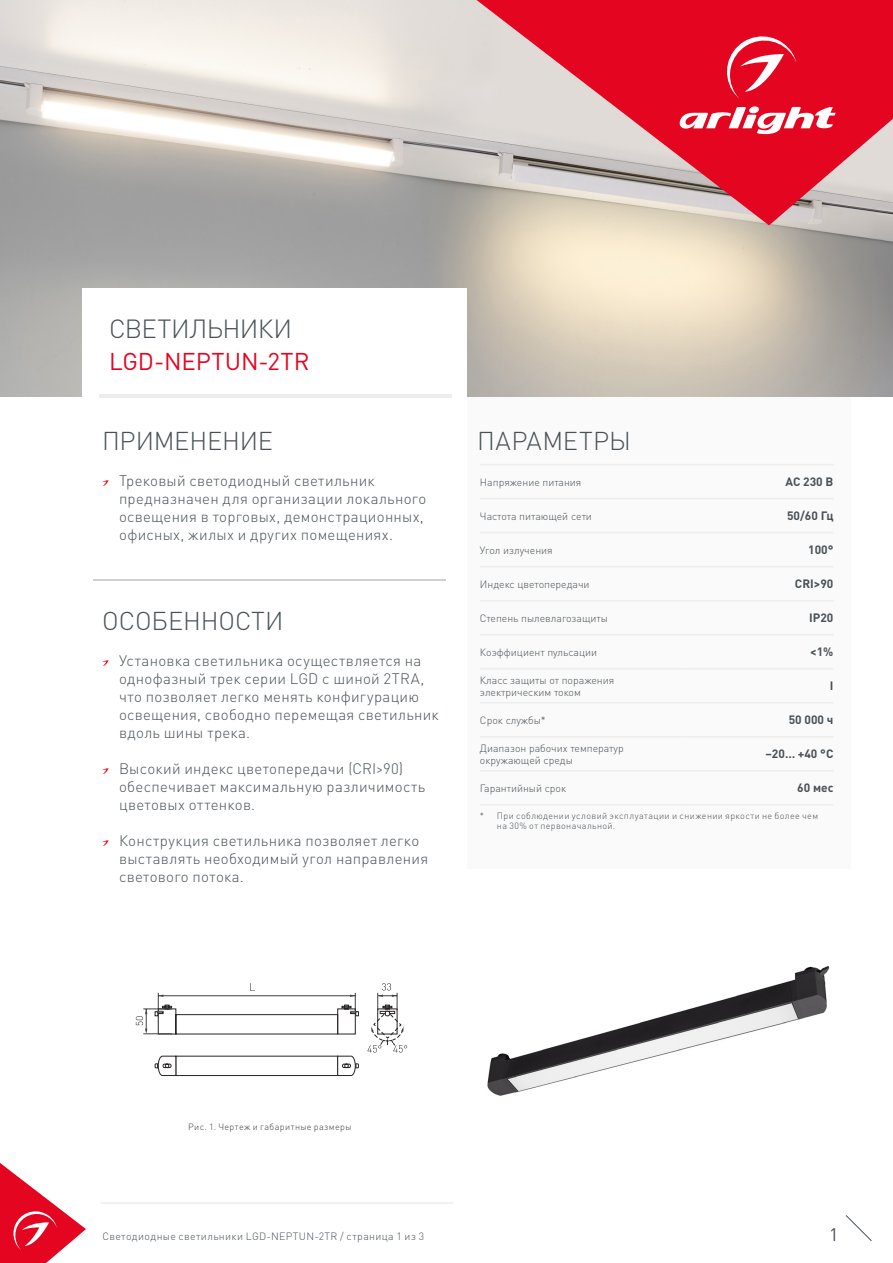
<style>
.page{position:relative;width:893px;height:1263px;background:#fff}
.page>*{position:absolute;margin:0;border:0;box-sizing:border-box;transform-origin:0 0}
.t1{font:300 25.95px "DIN Pro";letter-spacing:-.025em;color:#485156}
.t2{font:300 25.5px "DIN Pro";letter-spacing:-.005em;color:#485156}
.t3{font:300 25.5px "DIN Pro";letter-spacing:.015em;color:#485156}
.t4{font:24px "DIN Pro";letter-spacing:-.005em;color:#e40521}
.t5{font:18px "DIN Pro";color:#485156}
.t6{font:300 15px/18px "DIN Pro";letter-spacing:.02em;color:#485156}
.t7{font:700 12px "DIN Pro";color:#485156}
.t8{font:300 10.5px/12px "DIN Pro";color:#485156}
.t9{font:300 10.5px "DIN Pro";letter-spacing:.04em;color:#485156}
.t10{font:300 9px/10.5px "DIN Pro";letter-spacing:.04em;color:#485156}
.t11{font:300 9px "DIN Pro";letter-spacing:.04em;color:#3c3c3b}
</style>
<div class="page">
<svg style="left:845px;top:1215px;width:27px;height:26px"></svg>
<hr style="left:101px;top:1203px;width:352px;height:1px;background:#e3e3e3">
<img style="left:0;top:0;width:893px;height:397px">
<div style="left:467px;top:397px;width:383px;height:472px;background:#fbfafa"></div>
<hr style="left:480px;top:464px;width:206px;height:1px;background:#ededed">
<hr style="left:686px;top:464px;width:147px;height:1px;background:#ededed">
<hr style="left:480px;top:498px;width:206px;height:1px;background:#ededed">
<hr style="left:686px;top:498px;width:147px;height:1px;background:#ededed">
<hr style="left:480px;top:532px;width:206px;height:1px;background:#ededed">
<hr style="left:686px;top:532px;width:147px;height:1px;background:#ededed">
<hr style="left:480px;top:566px;width:206px;height:1px;background:#ededed">
<hr style="left:686px;top:566px;width:147px;height:1px;background:#ededed">
<hr style="left:480px;top:600px;width:206px;height:1px;background:#ededed">
<hr style="left:686px;top:600px;width:147px;height:1px;background:#ededed">
<hr style="left:480px;top:736px;width:206px;height:1px;background:#ededed">
<hr style="left:686px;top:736px;width:147px;height:1px;background:#ededed">
<hr style="left:480px;top:770px;width:206px;height:1px;background:#ededed">
<hr style="left:686px;top:770px;width:147px;height:1px;background:#ededed">
<hr style="left:480px;top:804px;width:206px;height:1px;background:#ededed">
<hr style="left:686px;top:804px;width:147px;height:1px;background:#ededed">
<hr style="left:480px;top:634px;width:206px;height:1px;background:#ededed">
<hr style="left:686px;top:634px;width:147px;height:1px;background:#ededed">
<hr style="left:480px;top:668px;width:206px;height:1px;background:#ededed">
<hr style="left:686px;top:668px;width:147px;height:1px;background:#ededed">
<hr style="left:480px;top:702px;width:206px;height:1px;background:#ededed">
<hr style="left:686px;top:702px;width:147px;height:1px;background:#ededed">
<div style="left:82px;top:288px;width:384px;height:117px;background:#fff"></div>
<svg style="left:102px;top:480px;width:7px;height:6px"></svg>
<svg style="left:102px;top:660px;width:7px;height:6px"></svg>
<svg style="left:102px;top:768px;width:7px;height:6px"></svg>
<svg style="left:102px;top:840px;width:7px;height:6px"></svg>
<hr style="left:99px;top:394px;width:352px;height:3px;background:#ededed">
<hr style="left:94px;top:580px;width:352px;height:1px;background:#d0d0d0">
<img style="left:487px;top:966px;width:343px;height:130px">
<div style="left:176px;top:1056px;width:162px;height:20px;border:1px solid #282424"></div>
<svg style="left:136px;top:983px;width:223px;height:51px"></svg>
<svg style="left:367px;top:983px;width:40px;height:69px"></svg>
<svg style="left:337px;top:1056px;width:22px;height:20px"></svg>
<svg style="left:155px;top:1056px;width:21px;height:20px"></svg>
<svg style="left:477px;top:0;width:416px;height:225px;background:#db626e"></svg>
<svg style="left:677px;top:106px;width:159px;height:31px"></svg>
<svg style="left:722px;top:31px;width:74px;height:68px;background:#e82f46"></svg>
<svg style="left:0;top:1163px;width:86px;height:100px"></svg>
<h1 class="t1" style="left:109px;top:311px;width:185px">СВЕТИЛЬНИКИ</h1>
<h3 class="t4" style="left:109px;top:345px;width:202px">LGD-NEPTUN-2TR</h3>
<h2 class="t2" style="left:102px;top:423px;width:172px">ПРИМЕНЕНИЕ</h2>
<p class="t6" style="left:119px;top:471px;width:309px">Трековый светодиодный светильник предназначен для организации локального освещения в торговых, демонстрационных, офисных, жилых и других помещениях.</p>
<h2 class="t2" style="left:102px;top:603px;width:183px">ОСОБЕННОСТИ</h2>
<p class="t6" style="left:119px;top:651px;width:321px">Установка светильника осуществляется на однофазный трек серии LGD с шиной 2TRA, что позволяет легко менять конфигурацию освещения, свободно перемещая светильник вдоль шины трека.</p>
<p class="t6" style="left:119px;top:759px;width:308px">Высокий индекс цветопередачи (CRI&gt;90) обеспечивает максимальную различимость цветовых оттенков.</p>
<p class="t6" style="left:119px;top:831px;width:311px">Конструкция светильника позволяет легко выставлять необходимый угол направления светового потока.</p>
<h2 class="t3" style="left:477px;top:423px;width:155px">ПАРАМЕТРЫ</h2>
<p class="t8" style="left:480px;top:475px;width:103px">Напряжение питания</p>
<p class="t7" style="left:785px;top:474px;width:49px">AC 230 В</p>
<p class="t8" style="left:480px;top:509px;width:114px">Частота питающей сети</p>
<p class="t7" style="left:787px;top:508px;width:48px">50/60 Гц</p>
<p class="t8" style="left:480px;top:543px;width:74px">Угол излучения</p>
<p class="t7" style="left:808px;top:542px;width:27px">100°</p>
<p class="t8" style="left:480px;top:577px;width:111px">Индекс цветопередачи</p>
<p class="t7" style="left:795px;top:576px;width:40px">CRI&gt;90</p>
<p class="t8" style="left:480px;top:611px;width:130px">Степень пылевлагозащиты</p>
<p class="t7" style="left:809px;top:610px;width:26px">IP20</p>
<p class="t8" style="left:480px;top:645px;width:119px">Коэффициент пульсации</p>
<p class="t7" style="left:810px;top:644px;width:25px">&lt;1%</p>
<p class="t8" style="left:480px;top:673px;width:136px">Класс защиты от поражения электрическим током</p>
<p class="t7" style="left:830px;top:678px;width:5px">I</p>
<p class="t8" style="left:480px;top:713px;width:67px">Срок службы*</p>
<p class="t7" style="left:789px;top:712px;width:46px">50 000 ч</p>
<p class="t8" style="left:480px;top:741px;width:145px">Диапазон рабочих температур окружающей среды</p>
<p class="t7" style="left:765px;top:746px;width:69px">–20… +40 °С</p>
<p class="t8" style="left:480px;top:781px;width:88px">Гарантийный срок</p>
<p class="t7" style="left:797px;top:780px;width:38px">60 мес</p>
<p class="t10" style="left:497px;top:810px;width:323px;text-indent:-17px">* При соблюдении условий эксплуатации и снижении яркости не более чем на 30% от первоначальной.</p>
<p class="t11" style="left:188px;top:1120px;width:165px">Рис. 1. Чертеж и габаритные размеры</p>
<p class="t9" style="left:102px;top:1229px;width:323px">Светодиодные светильники LGD-NEPTUN-2TR / страница 1 из 3</p>
<p class="t5" style="left:829px;top:1222px;width:11px">1</p>
</div>
